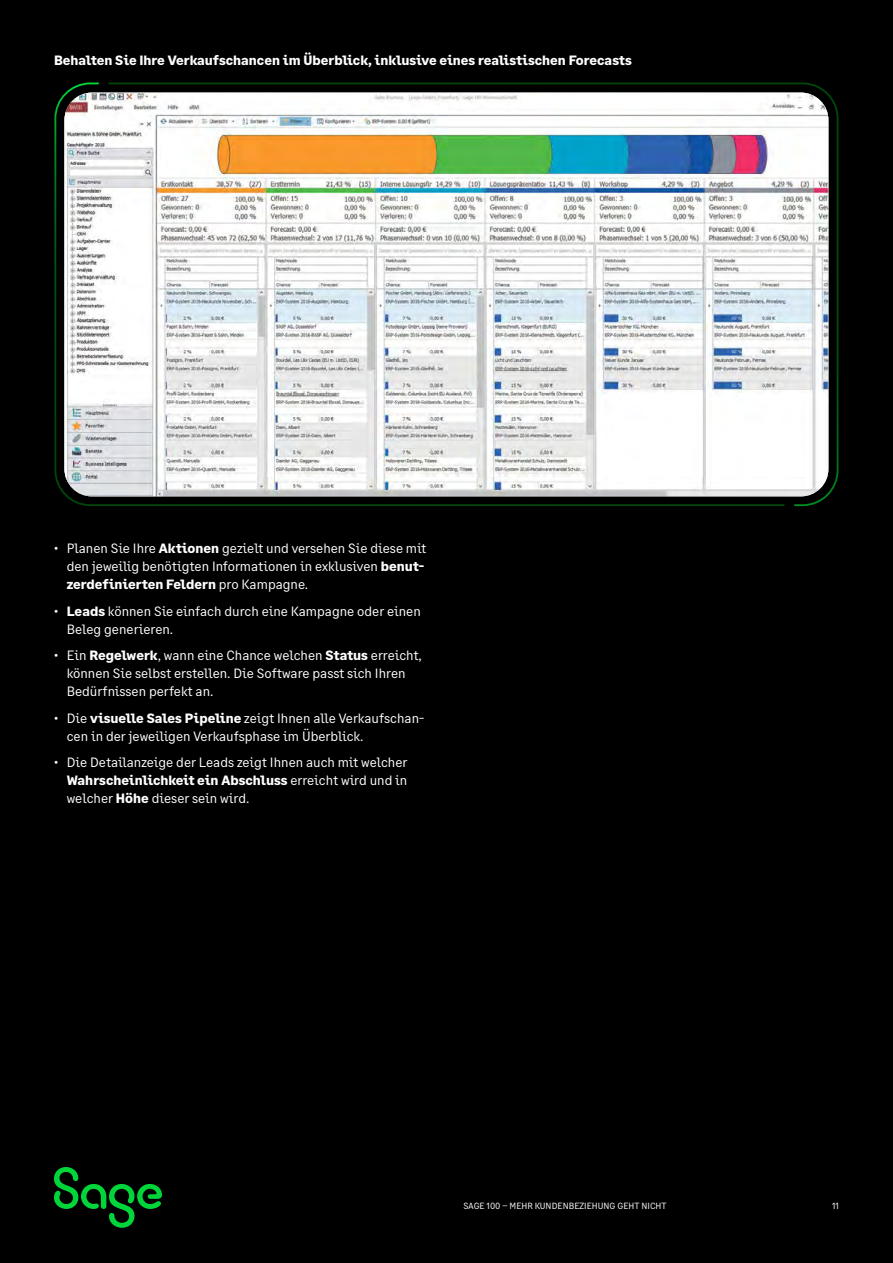
<style>
.page{position:relative;width:893px;height:1263px;background:#000}
.page>*{position:absolute;margin:0;border:0;box-sizing:border-box;transform-origin:0 0}
.t1{font:13.5px/18px "Sage Text";color:#fff}
.t2{font:700 13.5px "Sage Text";color:#fff}
.t3{font:9px "Sage Text";color:#fff}
.s1{font-weight:700}
</style>
<div class="page">
<svg style="left:107px;top:82px;width:732px;height:425px"></svg>
<img style="left:64px;top:93px;width:764px;height:403px">
<svg style="left:54px;top:1167px;width:108px;height:61px"></svg>
<p class="t2" style="left:54px;top:52px;width:579px">Behalten Sie Ihre Verkaufschancen im Überblick, inklusive eines realistischen Forecasts</p>
<p class="t1" style="left:67px;top:540px;width:361px;text-indent:-13px">• Planen Sie Ihre <span class="s1">Aktionen</span> gezielt und versehen Sie diese mit den jeweilig benötigten Informationen in exklusiven <span class="s1">benut&shy;zerdefinierten Feldern</span> pro Kampagne.</p>
<p class="t1" style="left:67px;top:602px;width:356px;text-indent:-13px">• <span class="s1">Leads</span> können Sie einfach durch eine Kampagne oder einen<br>Beleg generieren.</p>
<p class="t1" style="left:67px;top:647px;width:357px;text-indent:-13px">• Ein <span class="s1">Regelwerk</span>, wann eine Chance welchen <span class="s1">Status</span> erreicht, können Sie selbst erstellen. Die Software passt sich Ihren<br>Bedürfnissen perfekt an.</p>
<p class="t1" style="left:67px;top:709px;width:359px;text-indent:-13px">• Die <span class="s1">visuelle Sales Pipeline</span> zeigt Ihnen alle Verkaufschan&shy;cen in der jeweiligen Verkaufsphase im Überblick.</p>
<p class="t1" style="left:67px;top:754px;width:342px;text-align:justify;text-indent:-13px">• Die Detailanzeige der Leads zeigt Ihnen auch mit welcher <span class="s1">Wahrscheinlichkeit ein Abschluss</span> erreicht wird und in welcher <span class="s1">Höhe</span> dieser sein wird.</p>
<p class="t3" style="left:463px;top:1200px;width:205px">SAGE 100 – MEHR KUNDENBEZIEHUNG GEHT NICHT</p>
<p class="t3" style="left:832px;top:1200px;width:8px">11</p>
</div>
